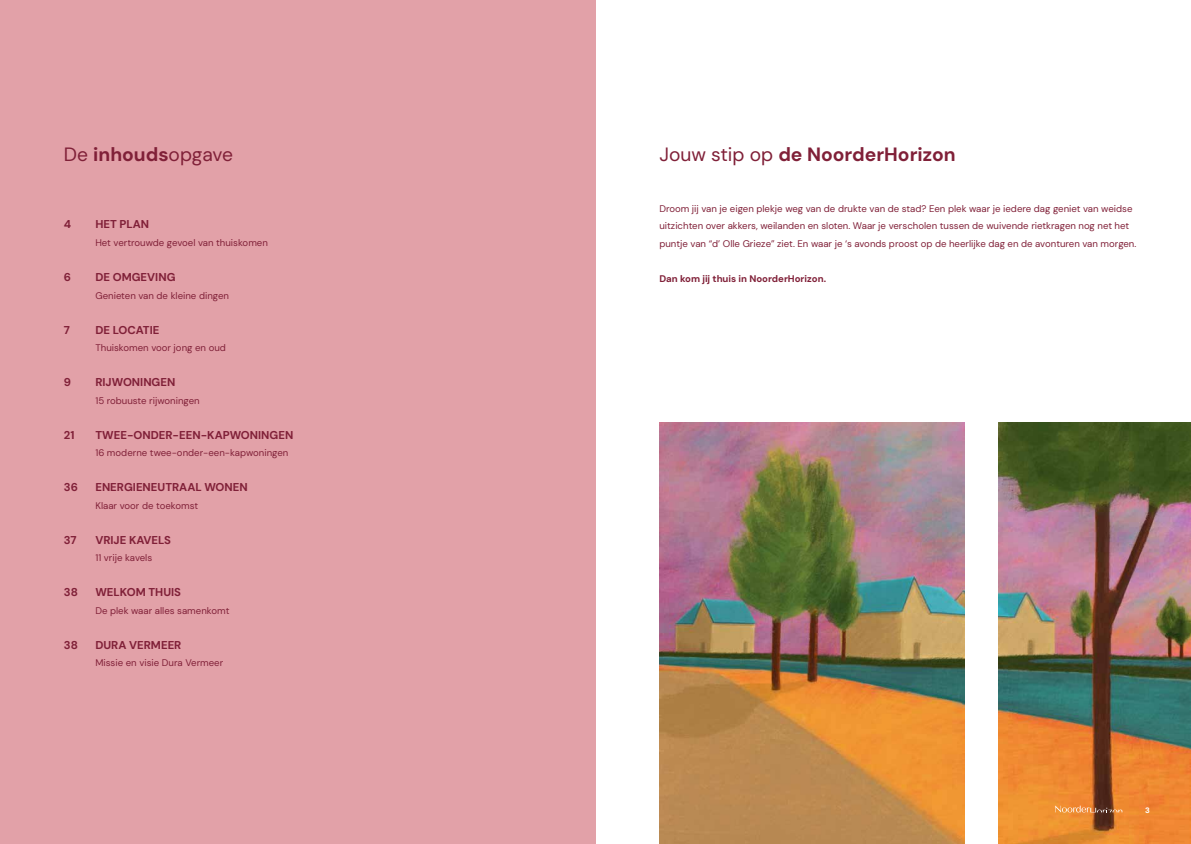
<style>
.page{position:relative;width:1191px;height:844px;background:#fff}
.page>*{position:absolute;margin:0;border:0;box-sizing:border-box;transform-origin:0 0}
.t1{font:700 19.25px "DM Sans 18 pt";color:#802038}
.t2{font:19.25px "DM Sans 18 pt";letter-spacing:-.01em;color:#802038}
.t3{font:700 11.38px "DM Sans 18 pt";color:#802038}
.t4{font:9.62px/17.5px "DM Sans 18 pt";color:#802038}
.t5{font:700 9.62px "DM Sans 18 pt";color:#802038}
.t6{font:800 7.88px "DM Sans 18 pt";color:#fff}
.s1{font-weight:700}
.s2{font-weight:400}
</style>
<div class="page">
<div style="left:0;top:0;width:595px;height:843px;background:#e2a1a8"></div>
<img style="left:999px;top:422px;width:192px;height:421px">
<img style="left:659px;top:422px;width:305px;height:421px">
<svg style="left:1055px;top:805px;width:67px;height:7px"></svg>
<h1 class="t2" style="left:64px;top:142px;width:171px">De <span class="s1">inhouds</span>opgave</h1>
<h1 class="t1" style="left:659px;top:142px;width:298px"><span class="s2">Jouw stip op</span> de NoorderHorizon</h1>
<p class="t4" style="left:659px;top:200px;width:478px">Droom jij van je eigen plekje weg van de drukte van de stad? Een plek waar je iedere dag geniet van weidse uitzichten over akkers, weilanden en sloten. Waar je verscholen tussen de wuivende rietkragen nog net het puntje van “d’ Olle Grieze” ziet. En waar je ‘s avonds proost op de heerlijke dag en de avonturen van morgen.</p>
<p class="t5" style="left:659px;top:272px;width:168px">Dan kom jij thuis in NoorderHorizon.</p>
<p class="t3" style="left:64px;top:217px;width:9px">4</p>
<p class="t3" style="left:95px;top:217px;width:55px">HET PLAN</p>
<p class="t4" style="left:95px;top:234px;width:174px">Het vertrouwde gevoel van thuiskomen</p>
<p class="t3" style="left:64px;top:270px;width:9px">6</p>
<p class="t3" style="left:95px;top:270px;width:82px">DE OMGEVING</p>
<p class="t4" style="left:95px;top:286px;width:135px">Genieten van de kleine dingen</p>
<p class="t3" style="left:64px;top:322px;width:8px">7</p>
<p class="t3" style="left:95px;top:322px;width:65px">DE LOCATIE</p>
<p class="t4" style="left:95px;top:339px;width:132px">Thuiskomen voor jong en oud</p>
<p class="t3" style="left:64px;top:375px;width:9px">9</p>
<p class="t3" style="left:95px;top:375px;width:81px">RIJWONINGEN</p>
<p class="t4" style="left:95px;top:391px;width:106px">15 robuuste rijwoningen</p>
<p class="t3" style="left:64px;top:427px;width:12px">21</p>
<p class="t3" style="left:95px;top:427px;width:199px">TWEE-ONDER-EEN-KAPWONINGEN</p>
<p class="t4" style="left:95px;top:444px;width:194px">16 moderne twee-onder-een-kapwoningen</p>
<p class="t3" style="left:64px;top:480px;width:16px">36</p>
<p class="t3" style="left:95px;top:480px;width:154px">ENERGIENEUTRAAL WONEN</p>
<p class="t4" style="left:95px;top:496px;width:104px">Klaar voor de toekomst</p>
<p class="t3" style="left:64px;top:532px;width:14px">37</p>
<p class="t3" style="left:95px;top:532px;width:77px">VRIJE KAVELS</p>
<p class="t4" style="left:95px;top:549px;width:58px">11 vrije kavels</p>
<p class="t3" style="left:64px;top:585px;width:16px">38</p>
<p class="t3" style="left:95px;top:585px;width:87px">WELKOM THUIS</p>
<p class="t4" style="left:95px;top:601px;width:136px">De plek waar alles samenkomt</p>
<p class="t3" style="left:64px;top:637px;width:16px">38</p>
<p class="t3" style="left:95px;top:637px;width:88px">DURA VERMEER</p>
<p class="t4" style="left:95px;top:654px;width:129px">Missie en visie Dura Vermeer</p>
<p class="t6" style="left:1145px;top:805px;width:6px">3</p>
</div>
